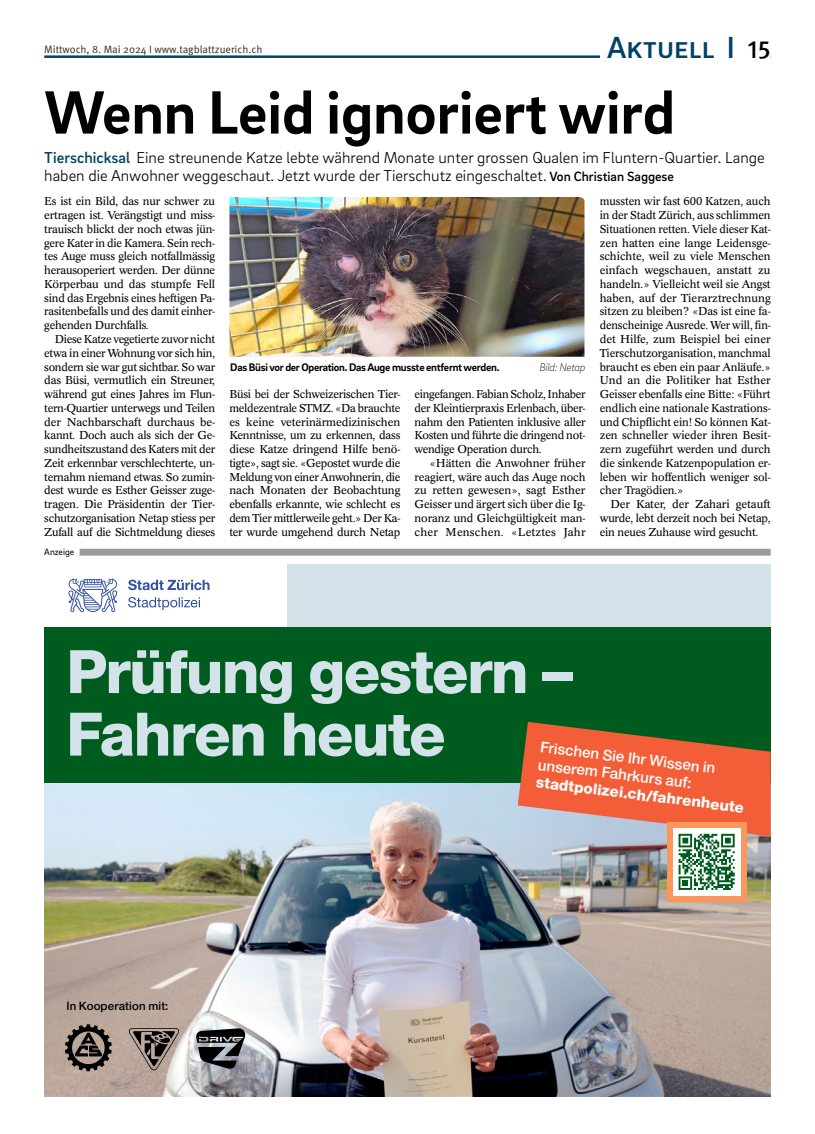
<style>
.page{position:relative;width:815px;height:1134px;background:#fff}
.page>*{position:absolute;margin:0;border:0;box-sizing:border-box;transform-origin:0 0}
.t1{font:700 62.5px "Brix Sans";color:#000}
.t2{font:800 60px/62.5px "Helvetica Neue LT Pro";letter-spacing:-.025em;color:#d4e2e9}
.t3{font:500 31.25px "Brix Sans";color:#004267}
.t4{font:300 16.25px/18.1px "Brix Sans";color:#000}
.t5{font:500 15px "Helvetica Neue LT Pro";color:#fff}
.t6{font:800 15px "Helvetica Neue LT Pro";color:#fff}
.t7{font:500 11.5px "Helvetica Neue LT Pro";letter-spacing:.01em;color:#000}
.t8{font:11.25px/13.8px "Concorde Pro";letter-spacing:-.025em;color:#000;text-align:justify}
.t9{font:700 11.25px "Brix Sans";letter-spacing:-.025em;color:#000}
.t10{font:italic 200 11.25px "Brix Sans";letter-spacing:-.025em;color:#000}
.t11{font:10.62px "Meta Pro Norm";color:#332a1f}
.t12{font:9.38px "Brix Sans";color:#000}
.s1{font-family:"Meta Pro";font-size:25px;color:#000}
.s2{font-weight:500;color:#004267}
.s3{font-weight:500;font-size:13.75px}
</style>
<div class="page">
<hr style="left:44px;top:55px;width:727px;height:3px;background:#004267">
<hr style="left:600px;top:54px;width:171px;height:4px;background:#fff">
<img style="left:229px;top:197px;width:355px;height:160px">
<div style="left:44px;top:547px;width:727px;height:10px;background:#eaeaea"></div>
<div style="left:44px;top:549px;width:727px;height:7px;background:#9a9a9a"></div>
<div style="left:44px;top:547px;width:36px;height:10px;background:#fff"></div>
<div style="left:44px;top:627px;width:727px;height:469px;background:#005b1e"></div>
<div style="left:286px;top:564px;width:485px;height:63px;background:#d4e2e9"></div>
<img style="left:44px;top:783px;width:727px;height:313px">
<div style="left:667px;top:822px;width:79px;height:80px;background:#fa975c"></div>
<div style="left:673px;top:828px;width:67px;height:68px;background:#fff"></div>
<svg style="left:518px;top:722px;width:253px;height:168px"></svg>
<svg style="left:65px;top:1024px;width:47px;height:47px;background:#665b54"></svg>
<svg style="left:128px;top:1028px;width:52px;height:42px;background:#897d76"></svg>
<svg style="left:196px;top:1028px;width:49px;height:41px;background:#58595d"></svg>
<svg style="left:128px;top:597px;width:72px;height:13px"></svg>
<svg style="left:128px;top:580px;width:81px;height:10px"></svg>
<svg style="left:69px;top:578px;width:48px;height:34px"></svg>
<p class="t11" style="left:44px;top:41px;width:220px">Mittwoch, 8. Mai 2024 I www.tagblattzuerich.ch</p>
<h3 class="t3" style="left:607px;top:27px;width:165px">Aktuell I <span class="s1">15</span></h3>
<h1 class="t1" style="left:44px;top:72px;width:632px">Wenn Leid ignoriert wird</h1>
<h3 class="t4" style="left:44px;top:148px;width:722px"><span class="s2">Tierschicksal</span> Eine streunende Katze lebte während Monate unter grossen Qualen im Fluntern-Quartier. Lange haben die Anwohner weggeschaut. Jetzt wurde der Tierschutz eingeschaltet. <span class="s3">Von Christian Saggese</span></h3>
<p class="t8" style="left:44px;top:195px;width:172px">Es ist ein Bild, das nur schwer zu ertragen ist. Verängstigt und miss&shy;trauisch blickt der noch etwas jün&shy;gere Kater in die Kamera. Sein rech&shy;tes Auge muss gleich notfallmässig herausoperiert werden. Der dünne Körperbau und das stumpfe Fell sind das Ergebnis eines heftigen Pa&shy;rasitenbefalls und des damit einher&shy;gehenden Durchfalls.</p>
<p class="t8" style="left:44px;top:332px;width:172px;text-indent:11px">Diese Katze vegetierte zuvor nicht etwa in einer Wohnung vor sich hin, sondern sie war gut sichtbar. So war das Büsi, vermutlich ein Streuner, während gut eines Jahres im Flun&shy;tern-Quartier unterwegs und Teilen der Nachbarschaft durchaus be&shy;kannt. Doch auch als sich der Ge&shy;sundheitszustand des Katers mit der Zeit erkennbar verschlechterte, un&shy;ternahm niemand etwas. So zumin&shy;dest wurde es Esther Geisser zuge&shy;tragen. Die Präsidentin der Tier&shy;schutzorganisation Netap stiess per Zufall auf die Sichtmeldung dieses</p>
<p class="t8" style="left:600px;top:195px;width:173px">mussten wir fast 600 Katzen, auch in der Stadt Zürich, aus schlimmen Situationen retten. Viele dieser Kat&shy;zen hatten eine lange Leidensge&shy;schichte, weil zu viele Menschen einfach wegschauen, anstatt zu handeln.» Vielleicht weil sie Angst haben, auf der Tierarztrechnung sitzen zu bleiben? «Das ist eine fa&shy;denscheinige Ausrede. Wer will, fin&shy;det Hilfe, zum Beispiel bei einer Tierschutzorganisation, manchmal braucht es eben ein paar Anläufe.» Und an die Politiker hat Esther Geisser ebenfalls eine Bitte: «Führt endlich eine nationale Kastrations&shy;und Chipflicht ein! So können Kat&shy;zen schneller wieder ihren Besit&shy;zern zugeführt werden und durch die sinkende Katzenpopulation er&shy;leben wir hoffentlich weniger sol&shy;cher Tragödien.»</p>
<p class="t8" style="left:600px;top:497px;width:172px;text-indent:11px">Der Kater, der Zahari getauft wurde, lebt derzeit noch bei Netap, ein neues Zuhause wird gesucht.</p>
<p class="t9" style="left:230px;top:359px;width:271px">Das Büsi vor der Operation. Das Auge musste entfernt werden.</p>
<p class="t10" style="left:540px;top:360px;width:47px">Bild: Netap</p>
<p class="t8" style="left:229px;top:387px;width:173px">Büsi bei der Schweizerischen Tier&shy;meldezentrale STMZ. «Da brauchte es keine veterinärmedizinischen Kenntnisse, um zu erkennen, dass diese Katze dringend Hilfe benö&shy;tigte», sagt sie. «Gepostet wurde die Meldung von einer Anwohnerin, die nach Monaten der Beobachtung ebenfalls erkannte, wie schlecht es dem Tier mittlerweile geht.» Der Ka&shy;ter wurde umgehend durch Netap</p>
<p class="t8" style="left:415px;top:387px;width:173px">eingefangen. Fabian Scholz, Inhaber der Kleintierpraxis Erlenbach, über&shy;nahm den Patienten inklusive aller Kosten und führte die dringend not&shy;wendige Operation durch.</p>
<p class="t8" style="left:415px;top:456px;width:173px;text-indent:15px">«Hätten die Anwohner früher reagiert, wäre auch das Auge noch zu retten gewesen», sagt Esther Geisser und ärgert sich über die Ig&shy;noranz und Gleichgültigkeit man&shy;cher Menschen. «Letztes Jahr</p>
<p class="t12" style="left:44px;top:546px;width:32px">Anzeige</p>
<h2 class="t2" style="left:66px;top:640px;width:507px">Prüfung gestern –<br>Fahren heute</h2>
<h3 class="t5" style="left:539px;top:755px;width:156px;rotate:7deg">unserem Fahrkurs auf:</h3>
<h3 class="t5" style="left:542px;top:738px;width:178px;rotate:7deg">Frischen Sie Ihr Wissen in</h3>
<h3 class="t6" style="left:537px;top:773px;width:211px;rotate:7deg">stadtpolizei.ch/fahrenheute</h3>
<p class="t7" style="left:66px;top:999px;width:104px">In Kooperation mit:</p>
</div>
